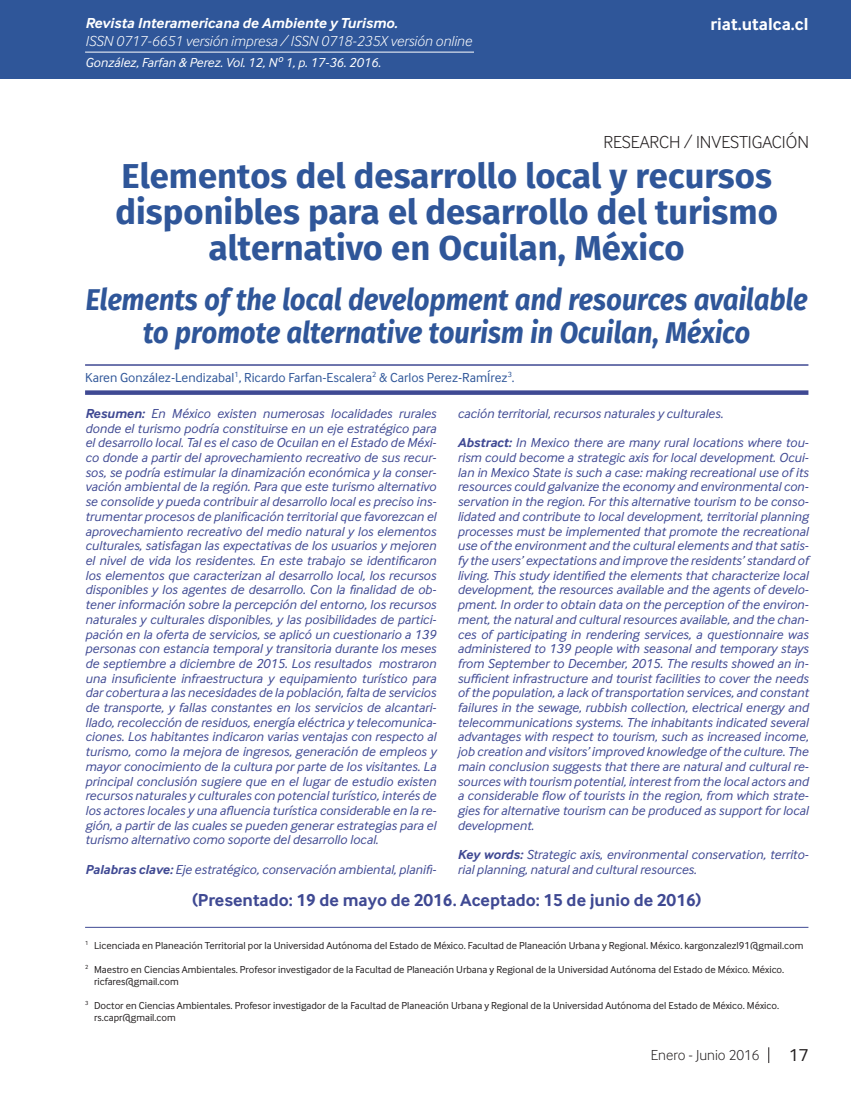
<style>
.page{position:relative;width:851px;height:1106px;background:#fff}
.page>*{position:absolute;margin:0;border:0;box-sizing:border-box;transform-origin:0 0}
.Titulo_Español{font:700 34.5px/36px "Fira Sans OT";color:#2f5699;text-align:center}
.titulo_ingles{font:italic 700 30px/33px "Fira Sans OT";color:#2f5699;text-align:center;scale:.9 1}
.t1{font:700 18px "Inter Face";color:#3f4993}
.t2{font:300 18px "Inter Face";color:#231f20}
.t3{font:700 18px "Inter Face";color:#fff}
.t4{font:18px "Inter Face";color:#231f20}
.t5{font:italic 300 15px "Inter Face";color:#fff}
.t6{font:italic 700 15px "Inter Face";color:#fff}
.t7{font:300 15px "Inter Face";color:#231f20}
.RESUMEN__PALABRAS_CL{font:italic 13.5px/14.7px "Inter Face";color:#3f4993;text-align:justify}
.AUTOR{font:13.5px "Inter Face";color:#2f5699}
.t8{font:italic 13.5px "Inter Face";color:#fff}
.PIE_DE_PAGINA{font:10.5px "Inter Face";color:#231f20}
.s1{font-weight:700}
</style>
<div class="page">
<div style="left:0;top:0;width:850px;height:79px;background:#2f5699"></div>
<hr style="left:85px;top:52px;width:389px;height:1px;background:#fff">
<svg style="left:768px;top:1047px;width:1px;height:16px"></svg>
<hr style="left:85px;top:364px;width:723px;height:2px;background:#3f4993">
<div style="left:85px;top:390px;width:723px;height:5px;background:#3f4993"></div>
<hr style="left:85px;top:927px;width:723px;height:1px;background:#3f4993">
<p class="t6" style="left:85px;top:15px;width:314px">Revista Interamericana de Ambiente y Turismo.</p>
<p class="t5" style="left:85px;top:33px;width:388px">ISSN 0717-6651 versión impresa / ISSN 0718-235X versión online</p>
<p class="t8" style="left:85px;top:55px;width:297px">González, Farfan &amp; Perez. Vol. 12, Nº 1, p. 17-36. 2016.</p>
<h3 class="t3" style="left:710px;top:14px;width:99px">riat.utalca.cl</h3>
<p class="t2" style="left:603px;top:132px;width:207px">RESEARCH / INVESTIGACIÓN</p>
<p class="Titulo_Español" style="left:116px;top:161px;width:663px">Elementos del desarrollo local y recursos disponibles para el desarrollo del turismo alternativo en Ocuilan, México</p>
<p class="titulo_ingles" style="left:86px;top:285px;width:803px">Elements of the local development and resources available to promote alternative tourism in Ocuilan, México</p>
<p class="AUTOR" style="left:85px;top:369px;width:431px">Karen González-Lendizabal<sup>1</sup>, Ricardo Farfan-Escalera<sup>2</sup> &amp; Carlos Perez-RamÍrez<sup>3</sup>.</p>
<p class="RESUMEN__PALABRAS_CL" style="left:85px;top:406px;width:353px"><span class="s1">Resumen:</span> En México existen numerosas localidades rurales donde el turismo podría constituirse en un eje estratégico para el desarrollo local. Tal es el caso de Ocuilan en el Estado de Méxi&shy;co donde a partir del aprovechamiento recreativo de sus recur&shy;sos, se podría estimular la dinamización económica y la conser&shy;vación ambiental de la región. Para que este turismo alternativo se consolide y pueda contribuir al desarrollo local es preciso ins&shy;trumentar procesos de planificación territorial que favorezcan el aprovechamiento recreativo del medio natural y los elementos culturales, satisfagan las expectativas de los usuarios y mejoren el nivel de vida los residentes. En este trabajo se identificaron los elementos que caracterizan al desarrollo local, los recursos disponibles y los agentes de desarrollo. Con la finalidad de ob&shy;tener información sobre la percepción del entorno, los recursos naturales y culturales disponibles, y las posibilidades de partici&shy;pación en la oferta de servicios, se aplicó un cuestionario a 139 personas con estancia temporal y transitoria durante los meses de septiembre a diciembre de 2015. Los resultados mostraron una insuficiente infraestructura y equipamiento turístico para dar cobertura a las necesidades de la población, falta de servicios de transporte, y fallas constantes en los servicios de alcantari&shy;llado, recolección de residuos, energía eléctrica y telecomunica&shy;ciones. Los habitantes indicaron varias ventajas con respecto al turismo, como la mejora de ingresos, generación de empleos y mayor conocimiento de la cultura por parte de los visitantes. La principal conclusión sugiere que en el lugar de estudio existen recursos naturales y culturales con potencial turístico, interés de los actores locales y una afluencia turística considerable en la re&shy;gión, a partir de las cuales se pueden generar estrategias para el turismo alternativo como soporte del desarrollo local.</p>
<p class="RESUMEN__PALABRAS_CL" style="left:85px;top:862px;width:353px"><span class="s1">Palabras clave:</span> Eje estratégico, conservación ambiental, planifi-</p>
<p class="RESUMEN__PALABRAS_CL" style="left:457px;top:406px;width:267px">cación territorial, recursos naturales y culturales.</p>
<p class="RESUMEN__PALABRAS_CL" style="left:457px;top:435px;width:353px"><span class="s1">Abstract:</span> In Mexico there are many rural locations where tou&shy;rism could become a strategic axis for local development. Ocui&shy;lan in Mexico State is such a case: making recreational use of its resources could galvanize the economy and environmental con&shy;servation in the region. For this alternative tourism to be conso&shy;lidated and contribute to local development, territorial planning processes must be implemented that promote the recreational use of the environment and the cultural elements and that satis&shy;fy the users’ expectations and improve the residents’ standard of living. This study identified the elements that characterize local development, the resources available and the agents of develo&shy;pment. In order to obtain data on the perception of the environ&shy;ment, the natural and cultural resources available, and the chan&shy;ces of participating in rendering services, a questionnaire was administered to 139 people with seasonal and temporary stays from September to December, 2015. The results showed an in&shy;sufficient infrastructure and tourist facilities to cover the needs of the population, a lack of transportation services, and constant failures in the sewage, rubbish collection, electrical energy and telecommunications systems. The inhabitants indicated several advantages with respect to tourism, such as increased income, job creation and visitors’ improved knowledge of the culture. The main conclusion suggests that there are natural and cultural re&shy;sources with tourism potential, interest from the local actors and a considerable flow of tourists in the region, from which strate&shy;gies for alternative tourism can be produced as support for local development.</p>
<p class="RESUMEN__PALABRAS_CL" style="left:457px;top:847px;width:353px"><span class="s1">Key words:</span> Strategic axis, environmental conservation, territo&shy;rial planning, natural and cultural resources.</p>
<p class="t1" style="left:192px;top:889px;width:510px">(Presentado: 19 de mayo de 2016. Aceptado: 15 de junio de 2016)</p>
<p class="PIE_DE_PAGINA" style="left:85px;top:939px;width:719px"><sup>1</sup> Licenciada en Planeación Territorial por la Universidad Autónoma del Estado de México. Facultad de Planeación Urbana y Regional. México. kargonzalezl91@gmail.com</p>
<p class="PIE_DE_PAGINA" style="left:85px;top:963px;width:700px"><sup>2</sup> Maestro en Ciencias Ambientales. Profesor investigador de la Facultad de Planeación Urbana y Regional de la Universidad Autónoma del Estado de México. México.</p>
<p class="PIE_DE_PAGINA" style="left:94px;top:975px;width:86px">ricfares@gmail.com</p>
<p class="PIE_DE_PAGINA" style="left:85px;top:999px;width:695px"><sup>3</sup> Doctor en Ciencias Ambientales. Profesor investigador de la Facultad de Planeación Urbana y Regional de la Universidad Autónoma del Estado de México. México.</p>
<p class="PIE_DE_PAGINA" style="left:94px;top:1011px;width:83px">rs.capr@gmail.com</p>
<p class="t7" style="left:651px;top:1046px;width:110px">Enero - Junio 2016</p>
<h3 class="t4" style="left:789px;top:1045px;width:21px">17</h3>
</div>
